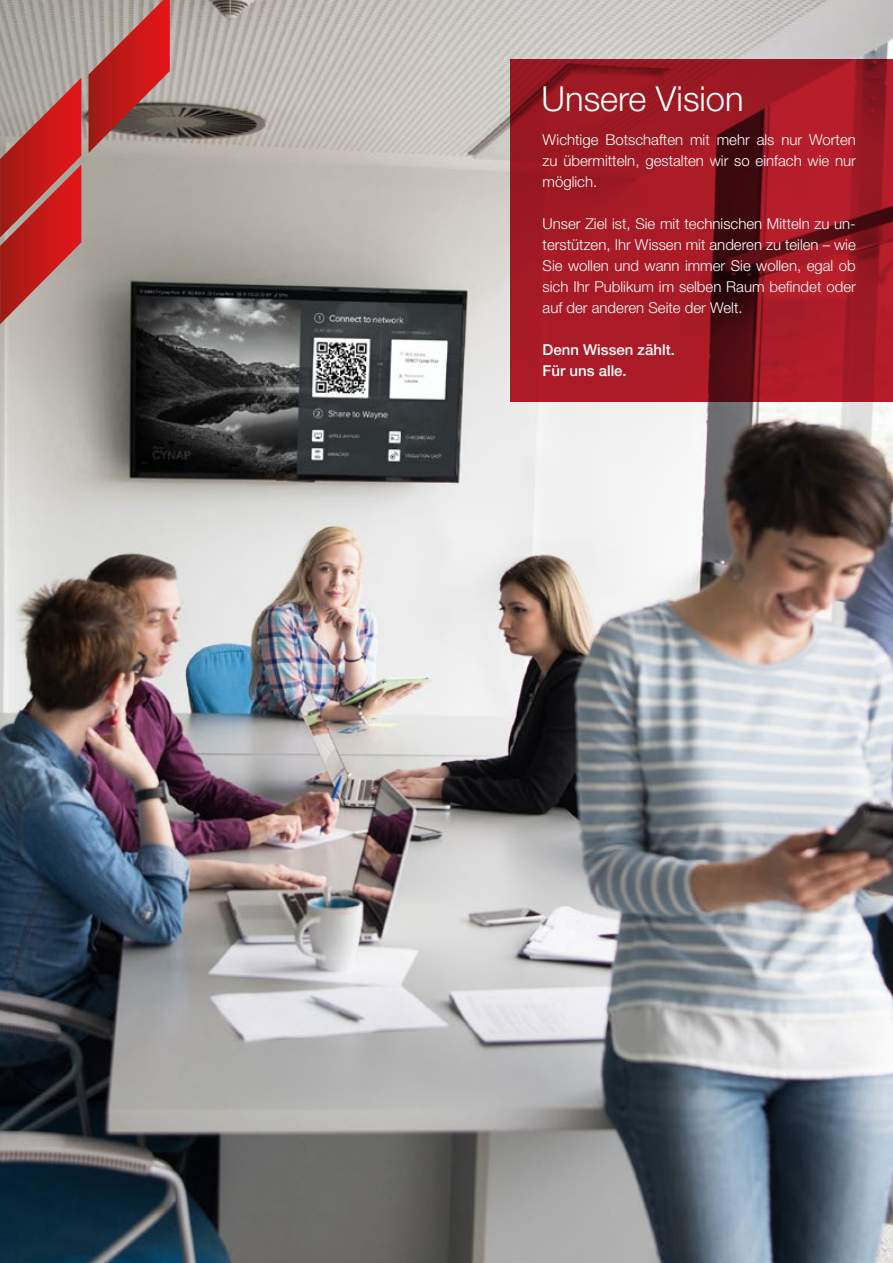
<style>
.page{position:relative;width:893px;height:1263px;background:#fff}
.page>*{position:absolute;margin:0;border:0;box-sizing:border-box;transform-origin:0 0}
.t1{font:300 34.5px "Helvetica Neue LT Pro";color:#fff}
.t2{font:300 15px/21px "Helvetica Neue LT Pro";color:#fff;text-align:justify}
.t3{font:500 15px/21px "Helvetica Neue LT Pro";color:#fff}
</style>
<div class="page">
<img style="left:0;top:0;width:893px;height:1263px">
<svg style="left:511px;top:60px;width:382px;height:342px;background:#991823"></svg>
<svg style="left:89px;top:0;width:81px;height:153px;background:#ae5551"></svg>
<svg style="left:0;top:78px;width:81px;height:246px;background:#ba4c48"></svg>
<h1 class="t1" style="left:541px;top:78px;width:204px">Unsere Vision</h1>
<p class="t2" style="left:543px;top:129px;width:315px">Wichtige Botschaften mit mehr als nur Worten zu übermitteln, gestalten wir so einfach wie nur möglich.</p>
<p class="t2" style="left:543px;top:213px;width:315px">Unser Ziel ist, Sie mit technischen Mitteln zu un&shy;terstützen, Ihr Wissen mit anderen zu teilen – wie Sie wollen und wann immer Sie wollen, egal ob sich Ihr Publikum im selben Raum befindet oder auf der anderen Seite der Welt.</p>
<p class="t3" style="left:543px;top:339px;width:134px">Denn Wissen zählt.<br>Für uns alle.</p>
</div>
